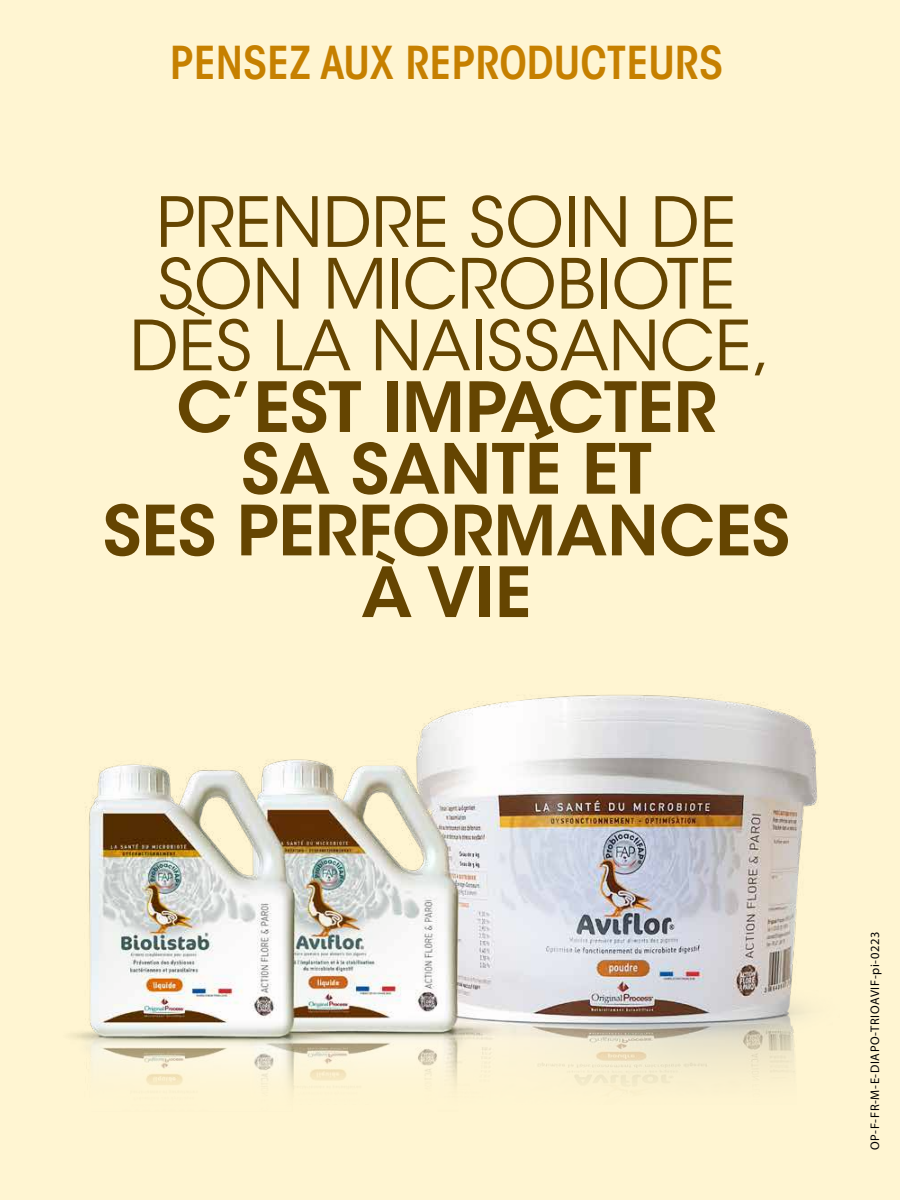
<style>
.page{position:relative;width:900px;height:1200px;background:#fff5d2}
.page>*{position:absolute;margin:0;border:0;box-sizing:border-box;transform-origin:0 0}
.t1{font:68.5px/61.8px "ITC Avant Garde Std";color:#654501;text-align:center}
.t2{font:600 68.5px/61.8px "ITC Avant Garde Std";color:#654501;text-align:center}
.t3{font:600 condensed 45px "ITC Avant Garde Std";color:#c68000}
.t4{font:12.5px "Myriad Pro";letter-spacing:.05em;color:#000}
</style>
<div class="page">
<img style="left:72px;top:695px;width:747px;height:394px">
<p class="t3" style="left:170px;top:35px;width:555px">PENSEZ AUX REPRODUCTEURS</p>
<p class="t1" style="left:129px;top:192px;width:644px">PRENDRE SOIN DE<br>SON MICROBIOTE<br>DÈS LA NAISSANCE,</p>
<p class="t2" style="left:103px;top:376px;width:688px">C’EST IMPACTER<br>SA SANTÉ ET<br>SES PERFORMANCES<br>À VIE</p>
<p class="t4" style="left:867px;top:1150px;width:220px;rotate:-90deg">OP-F-FR-M-E-DIAPO-TRIOAVIF-pi-0223</p>
</div>
